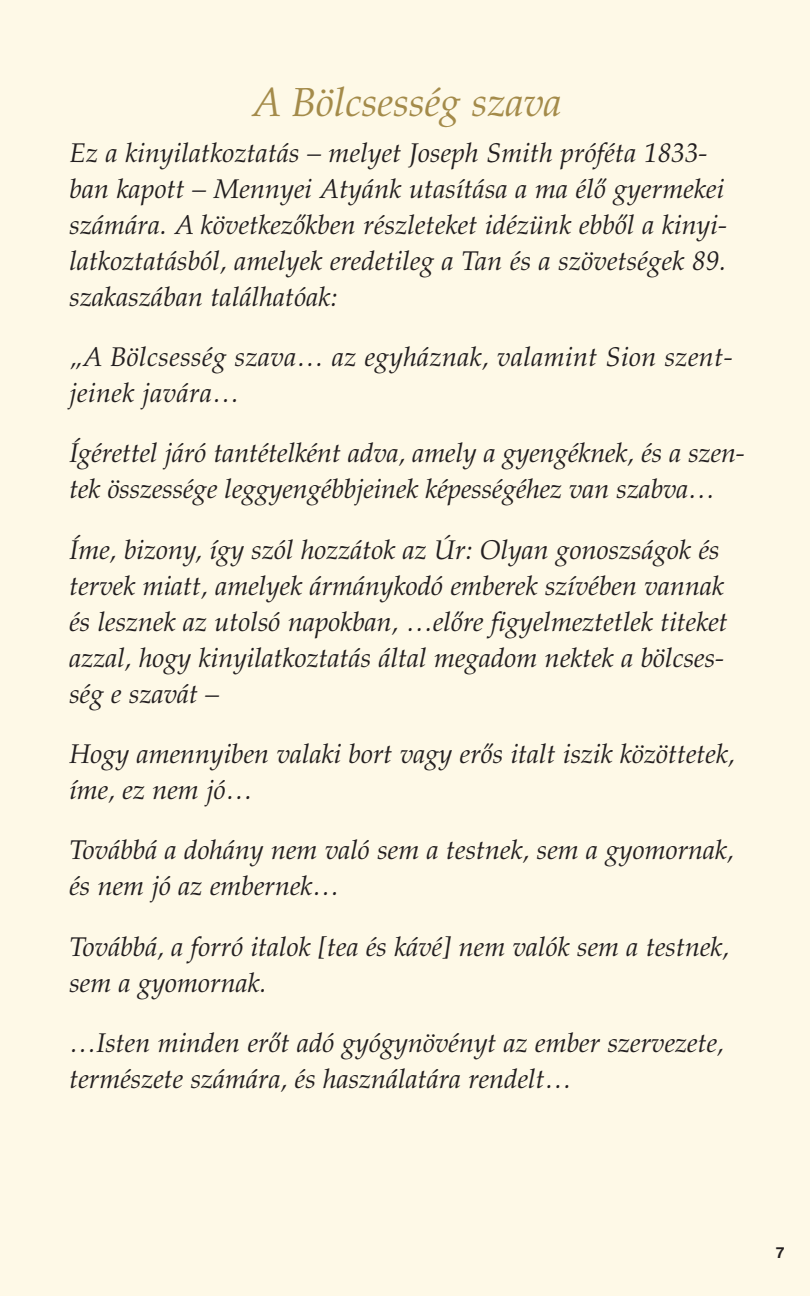
<style>
.page{position:relative;width:810px;height:1296px;background:#fef9e7}
.page>*{position:absolute;margin:0;border:0;box-sizing:border-box;transform-origin:0 0}
.t1{font:40.5px "Palatino CE Italic";color:#a48b4a}
.t2{font:27px/36px "Palatino CE Italic";color:#231f20}
.t3{font:15.75px "Swiss CE Bold";color:#231f20}
</style>
<div class="page">
<h1 class="t1" style="left:253px;top:87px;width:311px">A Bölcsesség szava</h1>
<p class="t2" style="left:69px;top:138px;width:659px">Ez a kinyilatkoztatás – melyet Joseph Smith próféta 1833- ban kapott – Mennyei Atyánk utasítása a ma élŒ gyermekei számára. A következŒkben részleteket idézünk ebbŒl a kinyi&shy;latkoztatásból, amelyek eredetileg a Tan és a szövetségek 89. szakaszában találhatóak:</p>
<p class="t2" style="left:69px;top:342px;width:665px">„A Bölcsesség szava… az egyháznak, valamint Sion szent&shy;jeinek javára…</p>
<p class="t2" style="left:69px;top:438px;width:677px">Ígérettel járó tantételként adva, amely a gyengéknek, és a szen&shy;tek összessége leggyengébbjeinek képességéhez van szabva…</p>
<p class="t2" style="left:69px;top:535px;width:660px">Íme, bizony, így szól hozzátok az Úr: Olyan gonoszságok és tervek miatt, amelyek ármánykodó emberek szívében vannak és lesznek az utolsó napokban, …elŒre figyelmeztetlek titeket azzal, hogy kinyilatkoztatás által megadom nektek a bölcses&shy;ség e szavát –</p>
<p class="t2" style="left:69px;top:739px;width:667px">Hogy amennyiben valaki bort vagy erŒs italt iszik közöttetek, íme, ez nem jó…</p>
<p class="t2" style="left:69px;top:835px;width:666px">Továbbá a dohány nem való sem a testnek, sem a gyomornak, és nem jó az embernek…</p>
<p class="t2" style="left:69px;top:931px;width:661px">Továbbá, a forró italok [tea és kávé] nem valók sem a testnek, sem a gyomornak.</p>
<p class="t2" style="left:69px;top:1028px;width:656px">…Isten minden erŒt adó gyógynövényt az ember szervezete, természete számára, és használatára rendelt…</p>
<p class="t3" style="left:776px;top:1246px;width:10px">7</p>
</div>
